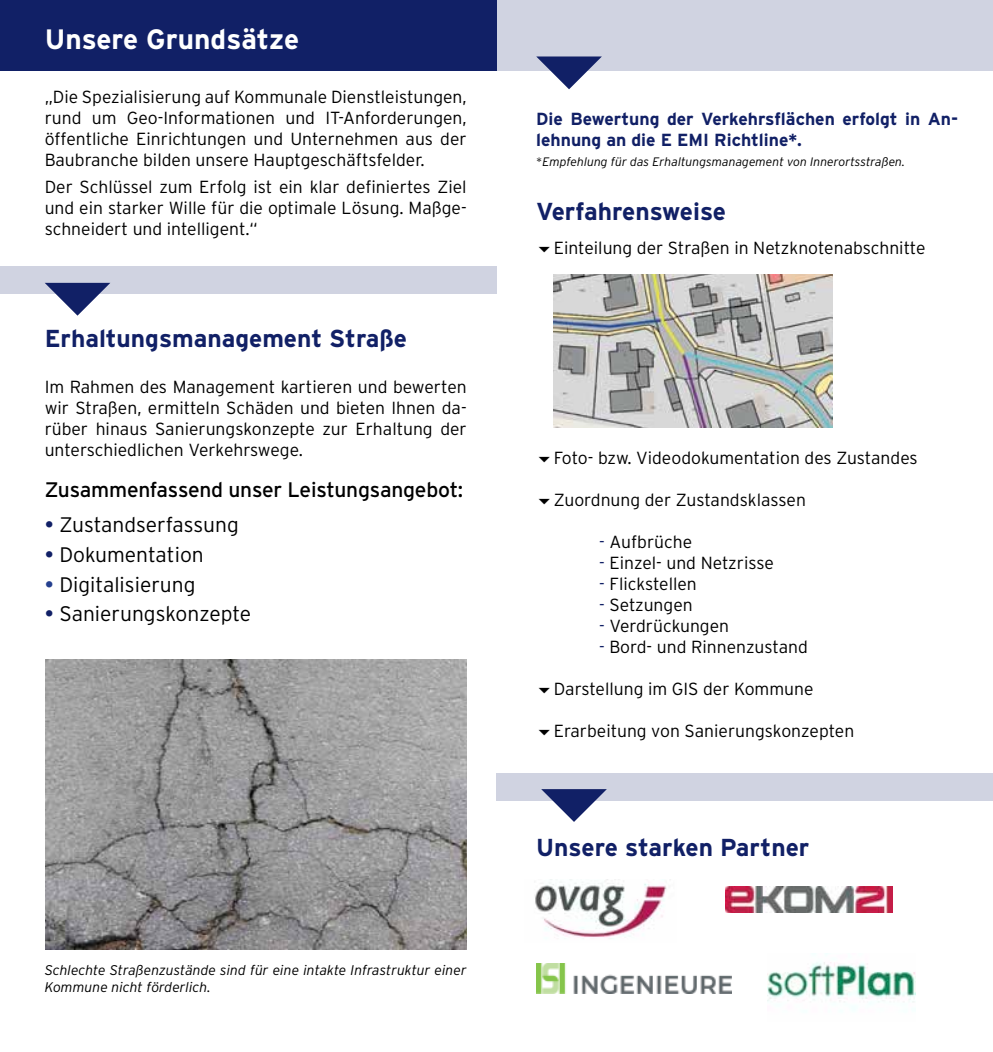
<style>
.page{position:relative;width:993px;height:1052px;background:#fff}
.page>*{position:absolute;margin:0;border:0;box-sizing:border-box;transform-origin:0 0}
.t1{font:700 28px "Interstate";color:#fff}
.t2{font:700 24.5px "Interstate";color:#112066}
.t3{font:300 21px "Interstate";color:#000}
.t4{font:21px "Interstate";letter-spacing:-.01em;color:#000}
.t5{font:300 17.5px/21px "Interstate";color:#000;text-align:justify}
.t6{font:700 17.5px/21px "Interstate";color:#112066}
.t7{font:italic 300 14px/16.8px "Interstate";color:#000}
.t8{font:italic 300 12.25px "Interstate";color:#000}
.s1{font-weight:400;color:#112066}
.s2{font-weight:400;color:#25408f}
.s3{font-style:normal}
.s4{color:#112066}
</style>
<div class="page">
<div style="left:0;top:0;width:496px;height:71px;background:#112066"></div>
<div style="left:0;top:266px;width:496px;height:28px;background:#d0d3e1"></div>
<svg style="left:45px;top:283px;width:65px;height:33px"></svg>
<img style="left:46px;top:660px;width:420px;height:289px">
<div style="left:496px;top:0;width:496px;height:71px;background:#d0d3e1"></div>
<svg style="left:536px;top:56px;width:65px;height:33px"></svg>
<img style="left:553px;top:274px;width:279px;height:153px">
<div style="left:496px;top:772px;width:496px;height:28px;background:#d0d3e1"></div>
<svg style="left:541px;top:789px;width:65px;height:33px"></svg>
<img style="left:536px;top:964px;width:195px;height:29px">
<img style="left:535px;top:879px;width:132px;height:60px">
<img style="left:725px;top:887px;width:167px;height:25px">
<img style="left:767px;top:962px;width:148px;height:48px">
<h1 class="t1" style="left:45px;top:23px;width:256px">Unsere Grundsätze</h1>
<p class="t5" style="left:45px;top:87px;width:423px">„Die Spezialisierung auf Kommunale Dienstleistungen, rund um Geo-Informationen und IT-Anforderungen, öffentliche Einrichtungen und Unternehmen aus der Baubranche bilden unsere Hauptgeschäftsfelder.</p>
<p class="t5" style="left:45px;top:176px;width:423px">Der Schlüssel zum Erfolg ist ein klar definiertes Ziel und ein starker Wille für die optimale Lösung. Maßge&shy;schneidert und intelligent.“</p>
<h2 class="t2" style="left:45px;top:325px;width:364px">Erhaltungsmanagement Straße</h2>
<p class="t5" style="left:45px;top:376px;width:423px">Im Rahmen des Management kartieren und bewerten wir Straßen, ermitteln Schäden und bieten Ihnen da&shy;rüber hinaus Sanierungskonzepte zur Erhaltung der unterschiedlichen Verkehrswege.</p>
<p class="t4" style="left:45px;top:478px;width:420px">Zusammenfassend unser Leistungsangebot:</p>
<p class="t3" style="left:45px;top:513px;width:195px"><span class="s1">•</span> Zustandserfassung</p>
<p class="t3" style="left:45px;top:542px;width:161px"><span class="s1">•</span> Dokumentation</p>
<p class="t3" style="left:45px;top:572px;width:152px"><span class="s2">•</span> Digitalisierung</p>
<p class="t3" style="left:45px;top:602px;width:208px"><span class="s1">•</span> Sanierungskonzepte</p>
<p class="t7" style="left:45px;top:962px;width:423px">Schlechte Straßenzustände sind für eine intakte Infrastruktur einer<br>Kommune nicht förderlich.</p>
<p class="t6" style="left:536px;top:108px;width:423px">Die Bewertung der Verkehrsflächen erfolgt in An&shy;lehnung an die E EMI Richtline*.</p>
<p class="t8" style="left:536px;top:154px;width:370px"><span class="s3">*</span>Empfehlung für das Erhaltungsmanagement von Innerortsstraßen.</p>
<h2 class="t2" style="left:536px;top:197px;width:191px">Verfahrensweise</h2>
<p class="t5" style="left:553px;top:237px;width:373px">Einteilung der Straßen in Netzknotenabschnitte</p>
<p class="t5" style="left:553px;top:447px;width:365px">Foto- bzw. Videodokumentation des Zustandes</p>
<p class="t5" style="left:553px;top:489px;width:254px">Zuordnung der Zustandsklassen</p>
<p class="t5" style="left:599px;top:531px;width:94px"><span class="s4">-</span> Aufbrüche</p>
<p class="t5" style="left:599px;top:552px;width:176px"><span class="s4">-</span> Einzel- und Netzrisse</p>
<p class="t5" style="left:599px;top:573px;width:99px"><span class="s4">-</span> Flickstellen</p>
<p class="t5" style="left:599px;top:594px;width:95px"><span class="s4">-</span> Setzungen</p>
<p class="t5" style="left:599px;top:615px;width:131px"><span class="s4">-</span> Verdrückungen</p>
<p class="t5" style="left:599px;top:636px;width:210px"><span class="s4">-</span> Bord- und Rinnenzustand</p>
<p class="t5" style="left:553px;top:678px;width:261px">Darstellung im GIS der Kommune</p>
<p class="t5" style="left:553px;top:720px;width:302px">Erarbeitung von Sanierungskonzepten</p>
<h2 class="t2" style="left:536px;top:833px;width:274px">Unsere starken Partner</h2>
</div>
